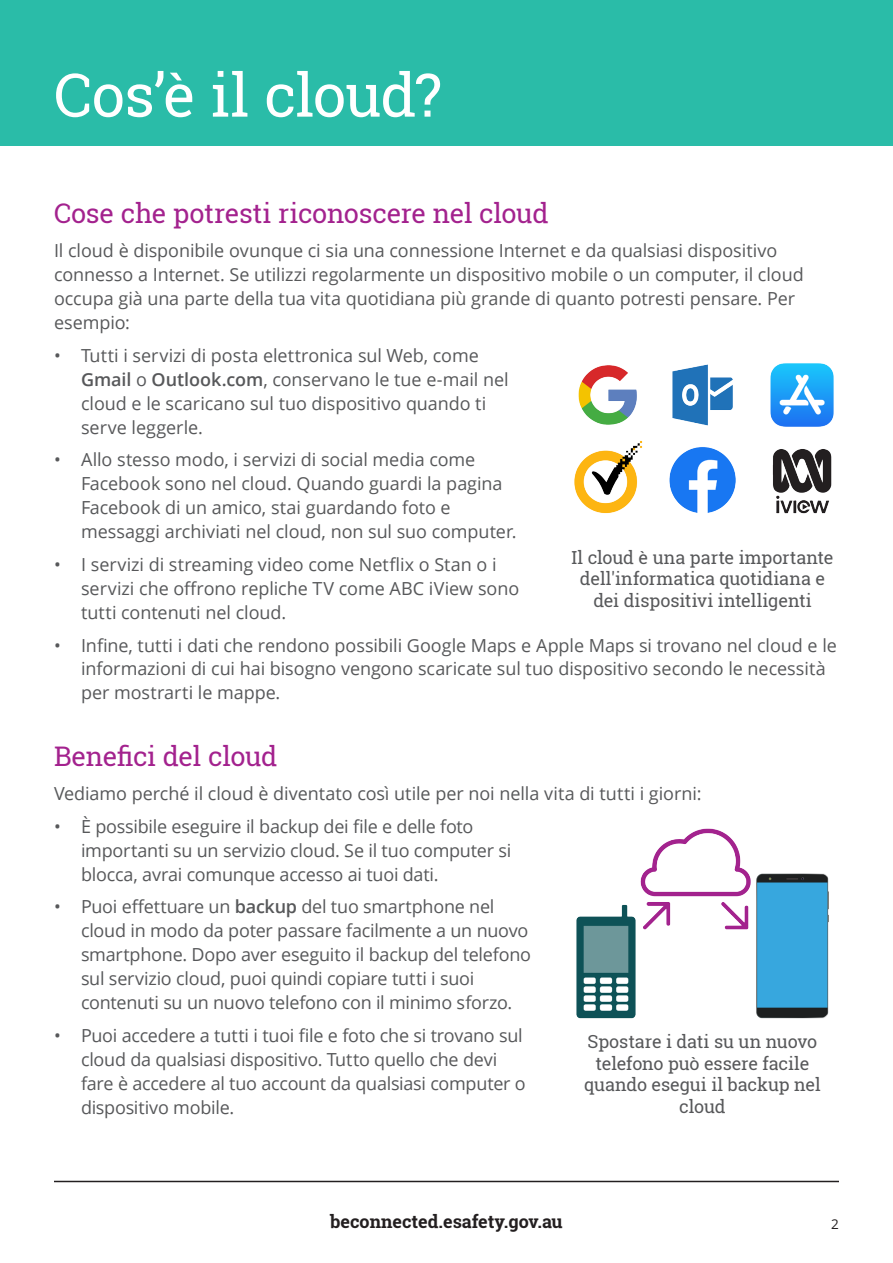
<style>
.page{position:relative;width:893px;height:1263px;background:#fff}
.page>*{position:absolute;margin:0;border:0;box-sizing:border-box;transform-origin:0 0}
.t1{font:60px "Roboto Slab";letter-spacing:-.02em;color:#fff}
.t2{font:27px "Roboto Slab";letter-spacing:-.01em;color:#a3228e}
.t3{font:18px/24px "Open Sans";letter-spacing:-.005em;color:#57585a}
.t4{font:18px/21.6px "Roboto Slab";letter-spacing:-.005em;color:#57585a;text-align:center}
.t5{font:700 18px "Roboto Slab";color:#231f20}
.t6{font:13.5px "Open Sans";color:#231f20}
.s1{font-weight:600}
</style>
<div class="page">
<hr style="left:54px;top:1181px;width:785px;height:1px;background:#231f20">
<div style="left:0;top:0;width:893px;height:145px;background:#2abca8"></div>
<img style="left:576px;top:828px;width:253px;height:191px">
<img style="left:574px;top:363px;width:260px;height:151px">
<h1 class="t1" style="left:54px;top:54px;width:389px">Cos’è il cloud?</h1>
<h2 class="t2" style="left:54px;top:195px;width:496px">Cose che potresti riconoscere nel cloud</h2>
<p class="t3" style="left:54px;top:238px;width:751px">Il cloud è disponibile ovunque ci sia una connessione Internet e da qualsiasi dispositivo connesso a Internet. Se utilizzi regolarmente un dispositivo mobile o un computer, il cloud occupa già una parte della tua vita quotidiana più grande di quanto potresti pensare. Per esempio:</p>
<p class="t3" style="left:81px;top:343px;width:429px;text-indent:-27px">• Tutti i servizi di posta elettronica sul Web, come <span class="s1">Gmail</span> o <span class="s1">Outlook.com</span>, conservano le tue e-mail nel cloud e le scaricano sul tuo dispositivo quando ti serve leggerle.</p>
<p class="t3" style="left:81px;top:447px;width:437px;text-indent:-27px">• Allo stesso modo, i servizi di social media come Facebook sono nel cloud. Quando guardi la pagina Facebook di un amico, stai guardando foto e messaggi archiviati nel cloud, non sul suo computer.</p>
<p class="t3" style="left:81px;top:552px;width:440px;text-indent:-27px">• I servizi di streaming video come Netflix o Stan o i servizi che offrono repliche TV come ABC iView sono tutti contenuti nel cloud.</p>
<p class="t3" style="left:81px;top:632px;width:757px;text-indent:-27px">• Infine, tutti i dati che rendono possibili Google Maps e Apple Maps si trovano nel cloud e le informazioni di cui hai bisogno vengono scaricate sul tuo dispositivo secondo le necessità per mostrarti le mappe.</p>
<p class="t4" style="left:572px;top:546px;width:263px">Il cloud è una parte importante dell'informatica quotidiana e dei dispositivi intelligenti</p>
<h2 class="t2" style="left:54px;top:737px;width:225px">Benefici del cloud</h2>
<p class="t3" style="left:54px;top:781px;width:649px">Vediamo perché il cloud è diventato così utile per noi nella vita di tutti i giorni:</p>
<p class="t3" style="left:81px;top:814px;width:432px;text-indent:-27px">• È possibile eseguire il backup dei file e delle foto importanti su un servizio cloud. Se il tuo computer si blocca, avrai comunque accesso ai tuoi dati.</p>
<p class="t3" style="left:81px;top:894px;width:451px;text-indent:-27px">• Puoi effettuare un <span class="s1">backup</span> del tuo smartphone nel cloud in modo da poter passare facilmente a un nuovo smartphone. Dopo aver eseguito il backup del telefono sul servizio cloud, puoi quindi copiare tutti i suoi contenuti su un nuovo telefono con il minimo sforzo.</p>
<p class="t3" style="left:81px;top:1023px;width:446px;text-indent:-27px">• Puoi accedere a tutti i tuoi file e foto che si trovano sul cloud da qualsiasi dispositivo. Tutto quello che devi fare è accedere al tuo account da qualsiasi computer o dispositivo mobile.</p>
<p class="t4" style="left:584px;top:1030px;width:238px">Spostare i dati su un nuovo telefono può essere facile quando esegui il backup nel cloud</p>
<p class="t5" style="left:330px;top:1209px;width:234px">beconnected.esafety.gov.au</p>
<p class="t6" style="left:831px;top:1214px;width:9px">2</p>
</div>
